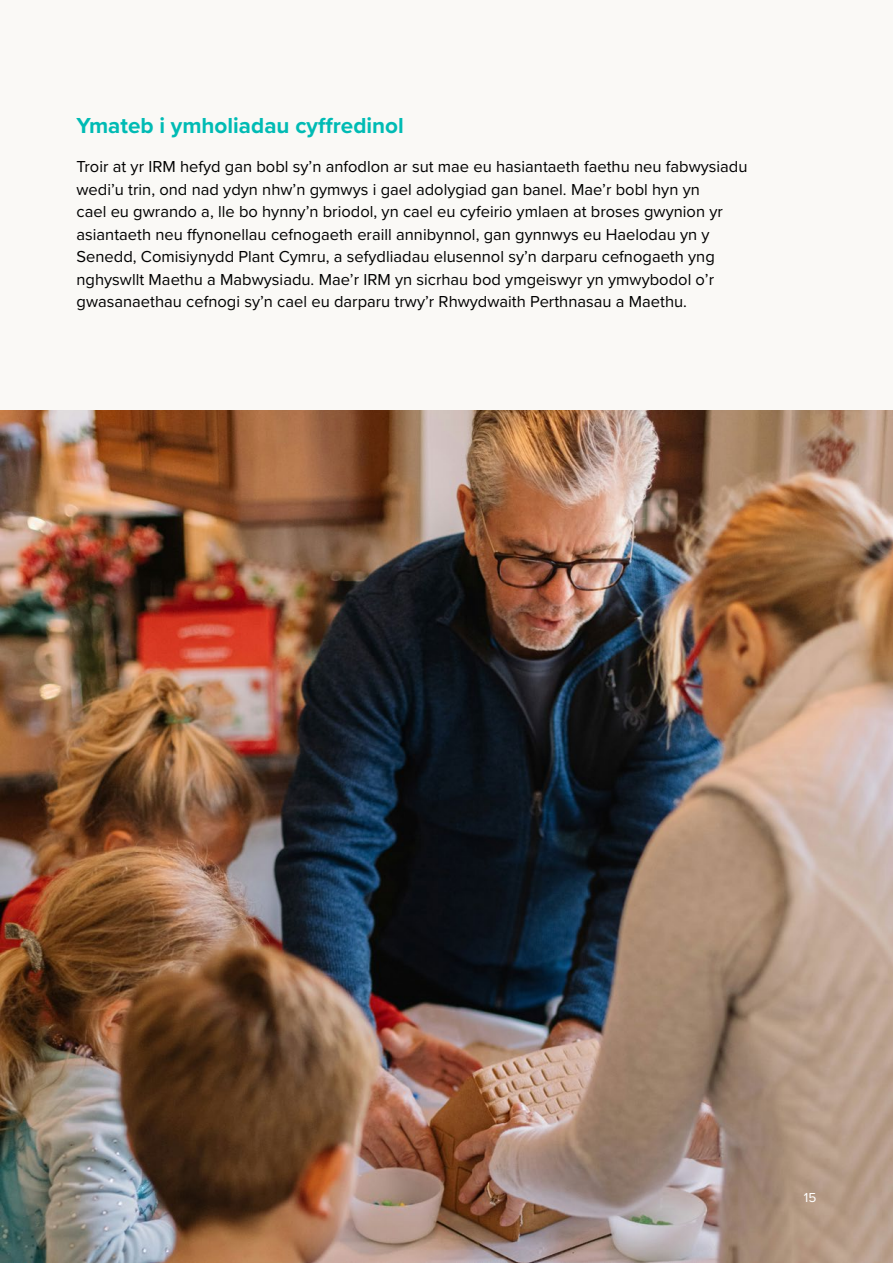
<style>
.page{position:relative;width:893px;height:1263px;background:#faf9f6}
.page>*{position:absolute;margin:0;border:0;box-sizing:border-box;transform-origin:0 0}
.t1{font:700 22.5px "Proxima Nova";color:#00bbb4}
.t2{font:16.5px/22.5px "Proxima Nova";color:#000}
.t3{font:13.5px "Proxima Nova";color:#fff}
</style>
<div class="page">
<img style="left:0;top:410px;width:893px;height:853px">
<h1 class="t1" style="left:77px;top:108px;width:329px">Ymateb i ymholiadau cyffredinol</h1>
<p class="t2" style="left:77px;top:155px;width:672px">Troir at yr IRM hefyd gan bobl sy’n anfodlon ar sut mae eu hasiantaeth faethu neu fabwysiadu wedi’u trin, ond nad ydyn nhw’n gymwys i gael adolygiad gan banel. Mae’r bobl hyn yn<br>cael eu gwrando a, lle bo hynny’n briodol, yn cael eu cyfeirio ymlaen at broses gwynion yr asiantaeth neu ffynonellau cefnogaeth eraill annibynnol, gan gynnwys eu Haelodau yn y Senedd, Comisiynydd Plant Cymru, a sefydliadau elusennol sy’n darparu cefnogaeth yng nghyswllt Maethu a Mabwysiadu. Mae’r IRM yn sicrhau bod ymgeiswyr yn ymwybodol o’r gwasanaethau cefnogi sy’n cael eu darparu trwy’r Rhwydwaith Perthnasau a Maethu.</p>
<p class="t3" style="left:804px;top:1188px;width:14px">15</p>
</div>
